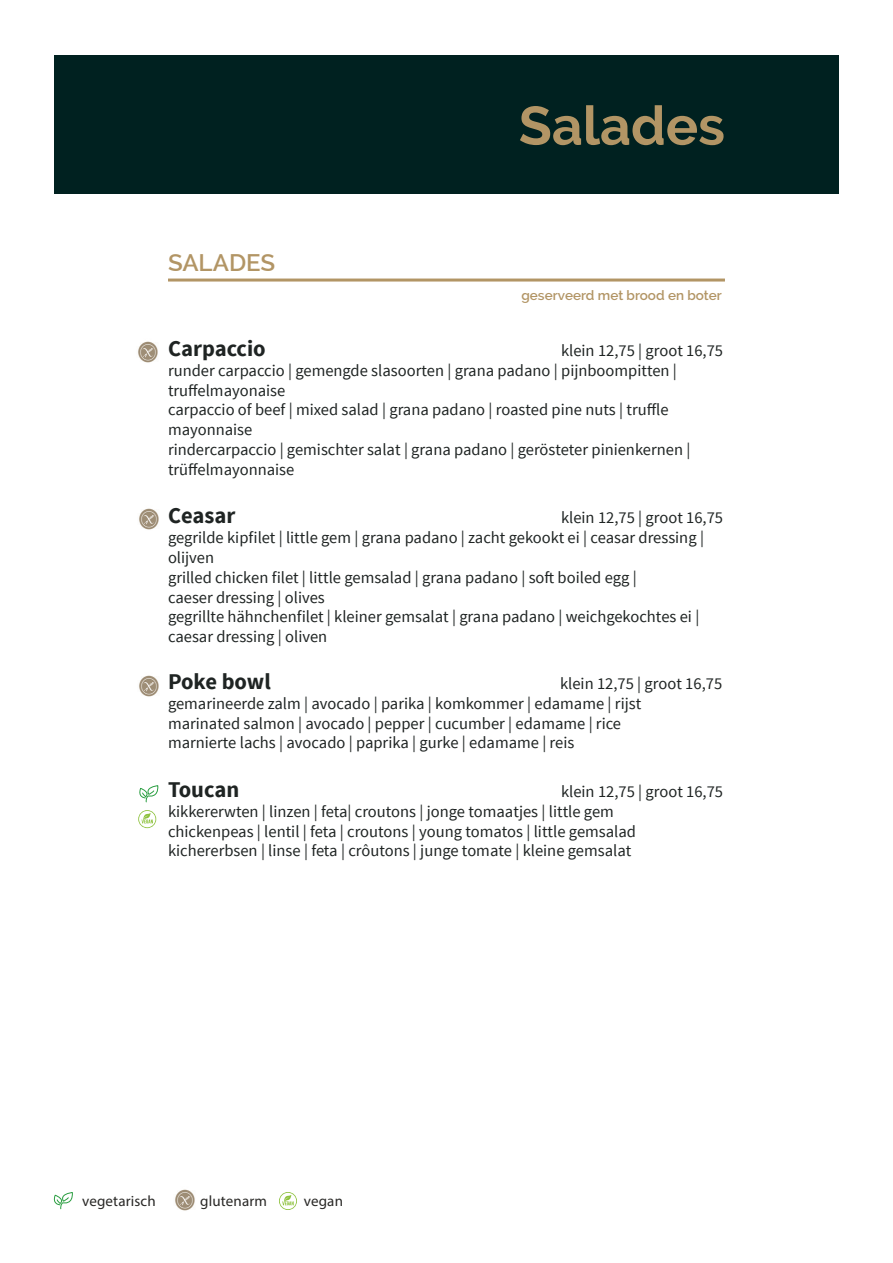
<style>
.page{position:relative;width:893px;height:1263px;background:#fff}
.page>*{position:absolute;margin:0;border:0;box-sizing:border-box;transform-origin:0 0}
.t1{font:700 54px "Raleway";color:#b29565}
.t2{font:600 24px "Raleway";color:#b29565}
.t3{font:700 22.5px "Source Sans Pro";color:#1f2423}
.t4{font:16.5px/19.8px "Source Sans Pro";color:#1f2423}
.t5{font:15px "Myriad Pro";letter-spacing:.01em;color:#292826}
.t6{font:600 13.5px "Raleway";color:#b29565}
</style>
<div class="page">
<div style="left:54px;top:55px;width:785px;height:138px;background:#002120"></div>
<svg style="left:53px;top:1192px;width:20px;height:17px"></svg>
<svg style="left:279px;top:1192px;width:18px;height:18px"></svg>
<svg style="left:280px;top:1193px;width:16px;height:16px"></svg>
<hr style="left:168px;top:279px;width:557px;height:3px;background:#b29565">
<img style="left:175px;top:1189px;width:20px;height:22px">
<svg style="left:139px;top:785px;width:19px;height:18px"></svg>
<img style="left:138px;top:341px;width:20px;height:22px">
<img style="left:139px;top:508px;width:20px;height:22px">
<img style="left:139px;top:675px;width:20px;height:22px">
<svg style="left:138px;top:810px;width:18px;height:18px"></svg>
<svg style="left:139px;top:811px;width:17px;height:16px"></svg>
<h2 class="t2" style="left:168px;top:249px;width:109px">SALADES</h2>
<h1 class="t1" style="left:519px;top:95px;width:208px">Salades</h1>
<p class="t6" style="left:521px;top:288px;width:202px">geserveerd met brood en boter</p>
<h3 class="t3" style="left:168px;top:334px;width:99px">Carpaccio</h3>
<p class="t4" style="left:168px;top:341px;width:557px;text-indent:393px">klein 12,75 | groot 16,75 runder carpaccio | gemengde slasoorten | grana padano | pijnboompitten | truffelmayonaise<br>carpaccio of beef | mixed salad | grana padano | roasted pine nuts | truffle mayonnaise<br>rindercarpaccio | gemischter salat | grana padano | gerösteter pinienkernen | trüffelmayonnaise</p>
<h3 class="t3" style="left:168px;top:501px;width:69px">Ceasar</h3>
<p class="t4" style="left:168px;top:508px;width:557px;text-indent:393px">klein 12,75 | groot 16,75 gegrilde kipfilet | little gem | grana padano | zacht gekookt ei | ceasar dressing | olijven<br>grilled chicken filet | little gemsalad | grana padano | soft boiled egg |<br>caeser dressing | olives<br>gegrillte hähnchenfilet | kleiner gemsalat | grana padano | weichgekochtes ei | caesar dressing | oliven</p>
<h3 class="t3" style="left:168px;top:667px;width:104px">Poke bowl</h3>
<p class="t4" style="left:168px;top:674px;width:556px;text-indent:392px">klein 12,75 | groot 16,75 gemarineerde zalm | avocado | parika | komkommer | edamame | rijst<br>marinated salmon | avocado | pepper | cucumber | edamame | rice<br>marnierte lachs | avocado | paprika | gurke | edamame | reis</p>
<h3 class="t3" style="left:168px;top:775px;width:73px">Toucan</h3>
<p class="t4" style="left:168px;top:782px;width:557px;text-indent:393px">klein 12,75 | groot 16,75 kikkererwten | linzen | feta| croutons | jonge tomaatjes | little gem<br>chickenpeas | lentil | feta | croutons | young tomatos | little gemsalad kichererbsen | linse | feta | crôutons | junge tomate | kleine gemsalat</p>
<p class="t5" style="left:82px;top:1192px;width:75px">vegetarisch</p>
<p class="t5" style="left:200px;top:1192px;width:68px">glutenarm</p>
<p class="t5" style="left:304px;top:1192px;width:41px">vegan</p>
</div>
